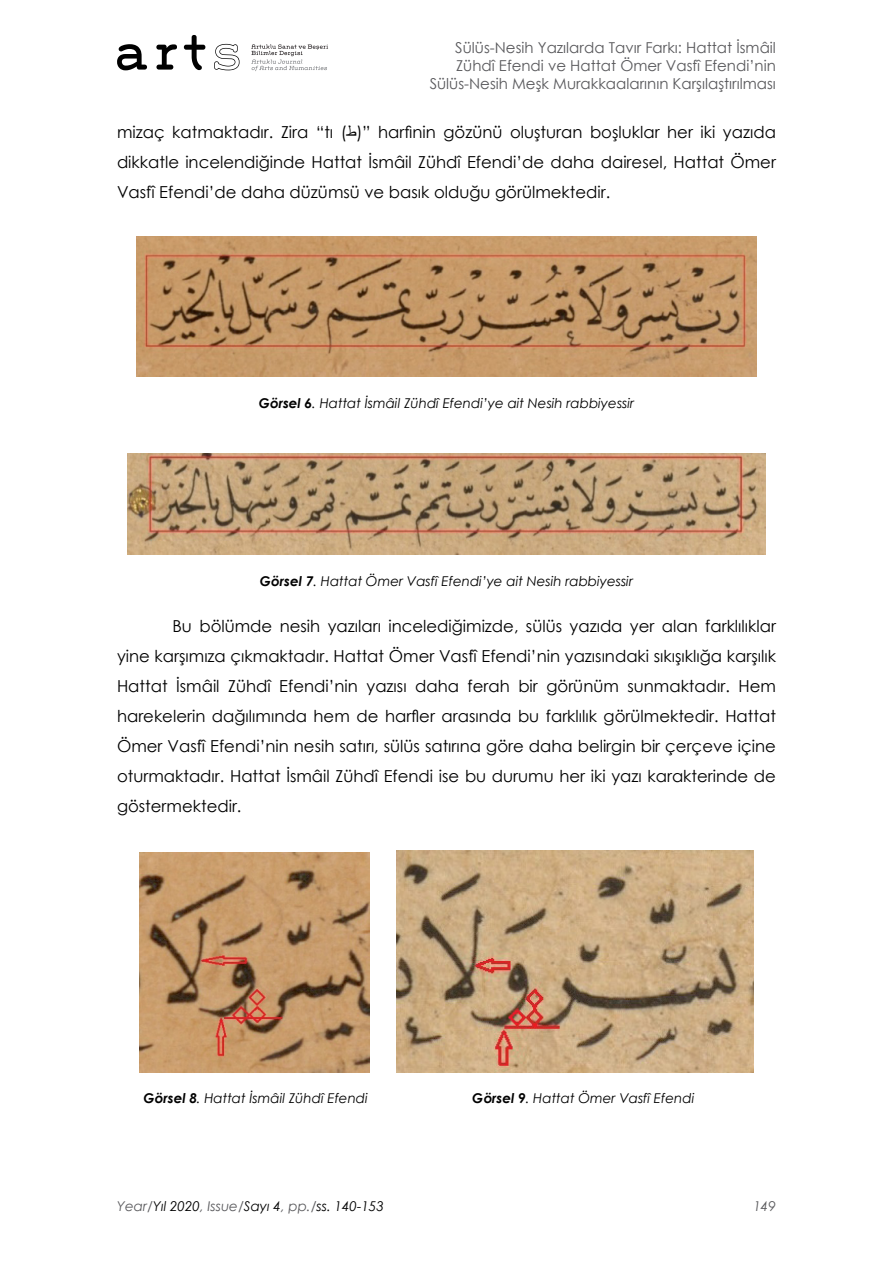
<style>
.page{position:relative;width:893px;height:1263px;background:#fff}
.page>*{position:absolute;margin:0;border:0;box-sizing:border-box;transform-origin:0 0}
.GÖVDE_METİN{font:16.5px/30px "Century Gothic";color:#000;text-align:justify}
.t1{font:15px "Century Gothic";color:#59595c}
.ATIF_BİLGİSİ{font:italic 13.5px "Century Gothic";color:#000}
.t2{font:italic 13.5px "Century Gothic";color:#59595c}
.s1{font-family:"Times New Roman"}
.s2{font-weight:700}
.s3{color:#59595c}
</style>
<div class="page">
<svg style="left:251px;top:44px;width:77px;height:27px"></svg>
<svg style="left:117px;top:44px;width:30px;height:26px"></svg>
<svg style="left:156px;top:44px;width:21px;height:26px"></svg>
<svg style="left:184px;top:35px;width:21px;height:35px"></svg>
<svg style="left:214px;top:44px;width:26px;height:26px"></svg>
<img style="left:136px;top:237px;width:621px;height:140px">
<img style="left:127px;top:454px;width:638px;height:101px">
<img style="left:139px;top:853px;width:230px;height:219px">
<img style="left:396px;top:851px;width:357px;height:221px">
<p class="t1" style="left:455px;top:37px;width:322px">Sülüs-Nesih Yazılarda Tavır Farkı: Hattat İsmâil</p>
<p class="t1" style="left:456px;top:55px;width:321px">Zühdî Efendi ve Hattat Ömer Vasfî Efendi’nin</p>
<p class="t1" style="left:430px;top:73px;width:348px">Sülüs-Nesih Meşk Murakkaalarının Karşılaştırılması</p>
<p class="GÖVDE_METİN" style="left:117px;top:117px;width:660px">mizaç katmaktadır. Zira “tı (<span class="s1">ط</span> “( harfinin gözünü oluşturan boşluklar her iki yazıda dikkatle incelendiğinde Hattat İsmâil Zühdî Efendi’de daha dairesel, Hattat Ömer Vasfî Efendi’de daha düzümsü ve basık olduğu görülmektedir.</p>
<p class="ATIF_BİLGİSİ" style="left:259px;top:393px;width:377px"><span class="s2">Görsel 6</span>. Hattat İsmâil Zühdî Efendi’ye ait Nesih rabbiyessir</p>
<p class="ATIF_BİLGİSİ" style="left:260px;top:572px;width:375px"><span class="s2">Görsel 7</span>. Hattat Ömer Vasfî Efendi’ye ait Nesih rabbiyessir</p>
<p class="GÖVDE_METİN" style="left:117px;top:611px;width:660px;text-indent:56px">Bu bölümde nesih yazıları incelediğimizde, sülüs yazıda yer alan farklılıklar yine karşımıza çıkmaktadır. Hattat Ömer Vasfî Efendi’nin yazısındaki sıkışıklığa karşılık Hattat İsmâil Zühdî Efendi’nin yazısı daha ferah bir görünüm sunmaktadır. Hem harekelerin dağılımında hem de harfler arasında bu farklılık görülmektedir. Hattat Ömer Vasfî Efendi’nin nesih satırı, sülüs satırına göre daha belirgin bir çerçeve içine oturmaktadır. Hattat İsmâil Zühdî Efendi ise bu durumu her iki yazı karakterinde de göstermektedir.</p>
<p class="ATIF_BİLGİSİ" style="left:143px;top:1089px;width:226px"><span class="s2">Görsel 8</span>. Hattat İsmâil Zühdî Efendi</p>
<p class="ATIF_BİLGİSİ" style="left:472px;top:1089px;width:224px"><span class="s2">Görsel 9</span>. Hattat Ömer Vasfî Efendi</p>
<p class="ATIF_BİLGİSİ" style="left:117px;top:1196px;width:268px"><span class="s3">Year/</span>Yıl 2020<span class="s3">, Issue/</span>Sayı 4<span class="s3">, pp./</span>ss. 140-153</p>
<p class="t2" style="left:753px;top:1196px;width:24px">149</p>
</div>
